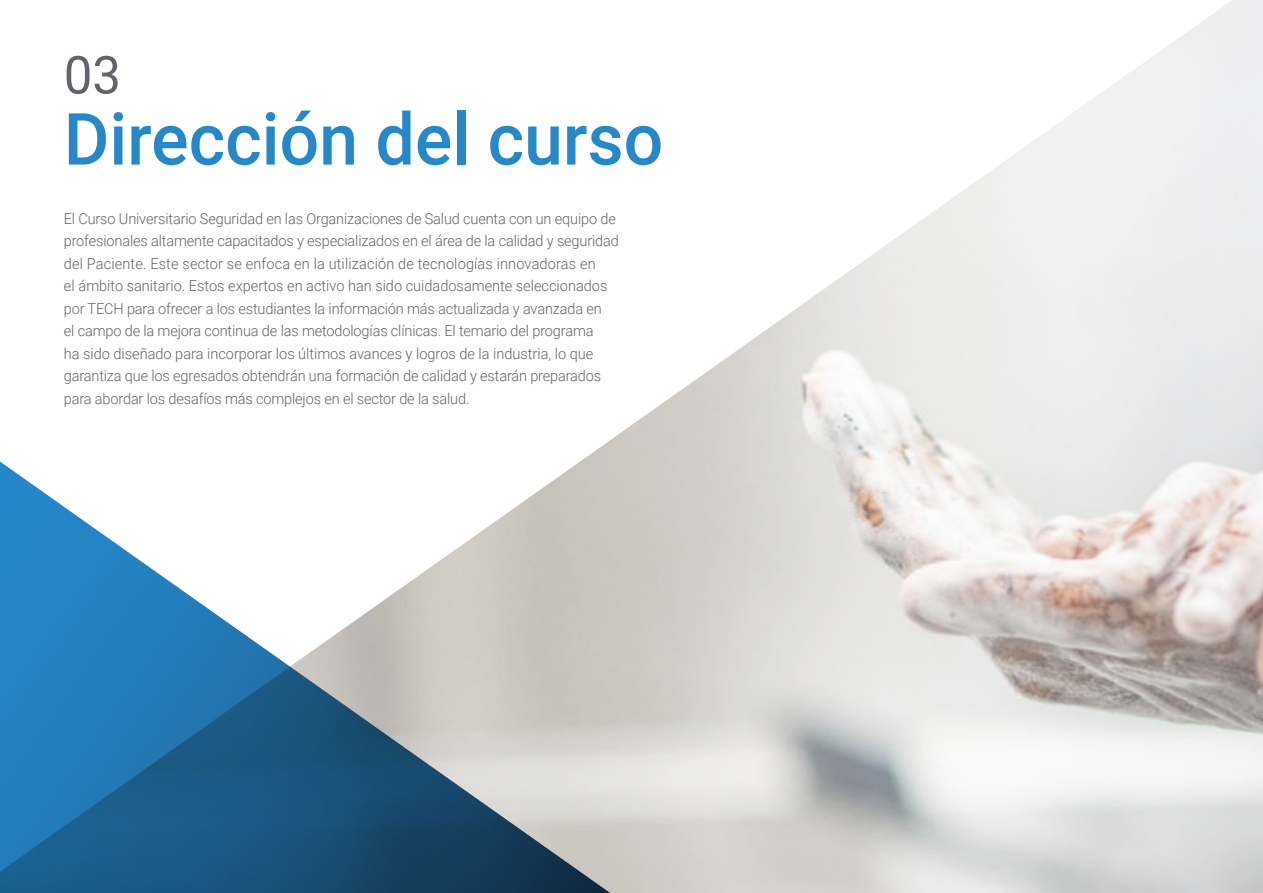
<style>
.page{position:relative;width:1263px;height:893px;background:#fff}
.page>*{position:absolute;margin:0;border:0;box-sizing:border-box;transform-origin:0 0}
.t1{font:500 72px "Roboto";color:#2488c9}
.t2{font:52.5px "Roboto";color:#61646a}
.t3{font:300 15px/22.5px "Roboto";letter-spacing:-.01em;color:#61646a}
</style>
<div class="page">
<img style="left:602px;top:0;width:661px;height:893px">
<svg style="left:0;top:446px;width:640px;height:447px"></svg>
<h2 class="t2" style="left:64px;top:38px;width:59px">03</h2>
<h1 class="t1" style="left:64px;top:89px;width:601px">Dirección del curso</h1>
<p class="t3" style="left:64px;top:207px;width:557px">El Curso Universitario Seguridad en las Organizaciones de Salud cuenta con un equipo de profesionales altamente capacitados y especializados en el área de la calidad y seguridad del Paciente. Este sector se enfoca en la utilización de tecnologías innovadoras en<br>el ámbito sanitario. Estos expertos en activo han sido cuidadosamente seleccionados por TECH para ofrecer a los estudiantes la información más actualizada y avanzada en<br>el campo de la mejora continua de las metodologías clínicas. El temario del programa<br>ha sido diseñado para incorporar los últimos avances y logros de la industria, lo que garantiza que los egresados obtendrán una formación de calidad y estarán preparados para abordar los desafíos más complejos en el sector de la salud.</p>
</div>
